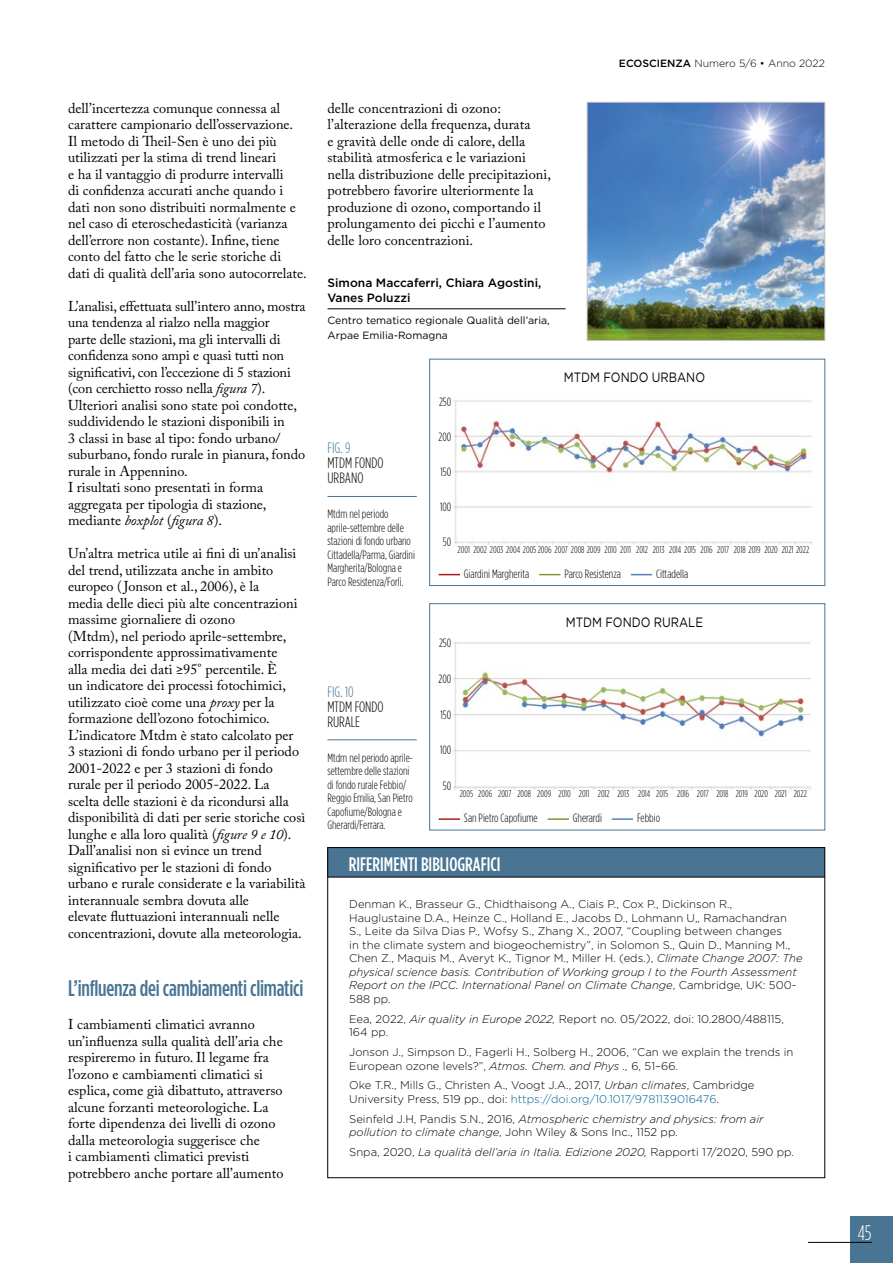
<style>
.page{position:relative;width:893px;height:1263px;background:#fff}
.page>*{position:absolute;margin:0;border:0;box-sizing:border-box;transform-origin:0 0}
.t1{font:500 condensed 22.5px "Gotham HTF";letter-spacing:-.01em;color:#497593}
.t2{font:300 condensed 21px "Gotham HTF";color:#fff}
.t3{font:500 condensed 19.5px "Gotham HTF";color:#fff}
.t4{font:300 condensed 15px/15px "Gotham HTF";color:#000}
.t5{font:300 condensed 15px "Gotham HTF";color:#497593}
.t6{font:14.25px/16.5px "Adobe Caslon Pro";color:#000}
.t7{font:13.5px "Gotham HTF";color:#000;scale:.85 1}
.t8{font:300 condensed 12px/13.5px "Gotham HTF";color:#000}
.t9{font:500 12px/15px "Gotham HTF";color:#000}
.t10{font:300 11.25px/13.5px "Gotham HTF";color:#000}
.t11{font:italic 300 11.25px/13.5px "Gotham HTF";color:#000}
.t12{font:10.5px/15px "Gotham HTF";color:#000}
.t13{font:300 10.5px "Gotham HTF";color:#000}
.t14{font:300 condensed 9.75px "Gotham HTF";color:#000}
.s1{font-style:italic}
.s2{font-weight:500}
.s3{color:#006293}
.s4{font-style:normal}
</style>
<div class="page">
<div style="left:850px;top:1216px;width:43px;height:47px;background:#497593"></div>
<hr style="left:808px;top:1242px;width:64px;height:1px;background:#000">
<hr style="left:327px;top:309px;width:239px;height:1px;background:#000">
<hr style="left:327px;top:496px;width:90px;height:1px;background:#497593">
<hr style="left:327px;top:739px;width:90px;height:1px;background:#497593">
<div style="left:327px;top:847px;width:498px;height:30px;background:#497593"></div>
<hr style="left:327px;top:877px;width:498px;height:1px;background:#000">
<img style="left:589px;top:104px;width:234px;height:235px">
<div style="left:587px;top:102px;width:238px;height:239px;border:1px solid #c6c6c6"></div>
<img style="left:453px;top:400px;width:359px;height:144px">
<div style="left:429px;top:359px;width:396px;height:227px;border:1px solid #497593"></div>
<img style="left:453px;top:642px;width:358px;height:148px">
<div style="left:429px;top:603px;width:396px;height:227px;border:1px solid #497593"></div>
<svg style="left:439px;top:574px;width:21px;height:1px"></svg>
<svg style="left:539px;top:574px;width:21px;height:1px"></svg>
<svg style="left:631px;top:574px;width:21px;height:1px"></svg>
<hr style="left:439px;top:818px;width:21px;height:2px;background:#af1917">
<hr style="left:548px;top:818px;width:21px;height:2px;background:#7c9a2e">
<hr style="left:612px;top:818px;width:21px;height:2px;background:#5580be">
<p class="t6" style="left:68px;top:99px;width:240px">dell’incertezza comunque connessa al carattere campionario dell’osservazione.<br>Il metodo di Theil-Sen è uno dei più utilizzati per la stima di trend lineari<br>e ha il vantaggio di produrre intervalli<br>di confidenza accurati anche quando i dati non sono distribuiti normalmente e nel caso di eteroschedasticità (varianza dell’errore non costante). Infine, tiene conto del fatto che le serie storiche di<br>dati di qualità dell’aria sono autocorrelate.</p>
<p class="t6" style="left:68px;top:297px;width:239px">L’analisi, effettuata sull’intero anno, mostra una tendenza al rialzo nella maggior<br>parte delle stazioni, ma gli intervalli di confidenza sono ampi e quasi tutti non significativi, con l’eccezione di 5 stazioni (con cerchietto rosso nella <span class="s1">figura 7</span>).<br>Ulteriori analisi sono state poi condotte, suddividendo le stazioni disponibili in<br>3 classi in base al tipo: fondo urbano/ suburbano, fondo rurale in pianura, fondo rurale in Appennino.<br>I risultati sono presentati in forma aggregata per tipologia di stazione, mediante <span class="s1">boxplot</span> (<span class="s1">figura 8</span>).</p>
<p class="t6" style="left:68px;top:545px;width:239px">Un’altra metrica utile ai fini di un’analisi del trend, utilizzata anche in ambito europeo ( Jonson et al., 2006), è la<br>media delle dieci più alte concentrazioni massime giornaliere di ozono<br>(Mtdm), nel periodo aprile-settembre, corrispondente approssimativamente<br>alla media dei dati ≥95° percentile. È<br>un indicatore dei processi fotochimici, utilizzato cioè come una <span class="s1">proxy</span> per la formazione dell’ozono fotochimico.<br>L’indicatore Mtdm è stato calcolato per<br>3 stazioni di fondo urbano per il periodo 2001-2022 e per 3 stazioni di fondo rurale per il periodo 2005-2022. La<br>scelta delle stazioni è da ricondursi alla disponibilità di dati per serie storiche così lunghe e alla loro qualità (<span class="s1">figure 9 e 10</span>).<br>Dall’analisi non si evince un trend significativo per le stazioni di fondo urbano e rurale considerate e la variabilità interannuale sembra dovuta alle<br>elevate fluttuazioni interannuali nelle concentrazioni, dovute alla meteorologia.</p>
<h1 class="t1" style="left:68px;top:975px;width:237px">L’influenza dei cambiamenti climatici</h1>
<p class="t6" style="left:68px;top:1016px;width:217px">I cambiamenti climatici avranno un’influenza sulla qualità dell’aria che respireremo in futuro. Il legame fra l’ozono e cambiamenti climatici si esplica, come già dibattuto, attraverso alcune forzanti meteorologiche. La forte dipendenza dei livelli di ozono dalla meteorologia suggerisce che<br>i cambiamenti climatici previsti potrebbero anche portare all’aumento</p>
<p class="t6" style="left:327px;top:99px;width:225px">delle concentrazioni di ozono: l’alterazione della frequenza, durata<br>e gravità delle onde di calore, della stabilità atmosferica e le variazioni nella distribuzione delle precipitazioni, potrebbero favorire ulteriormente la produzione di ozono, comportando il prolungamento dei picchi e l’aumento delle loro concentrazioni.</p>
<p class="t9" style="left:327px;top:275px;width:215px">Simona Maccaferri, Chiara Agostini,<br>Vanes Poluzzi</p>
<p class="t12" style="left:327px;top:312px;width:224px">Centro tematico regionale Qualità dell’aria,<br>Arpae Emilia-Romagna</p>
<p class="t13" style="left:619px;top:57px;width:208px"><span class="s2">ECOSCIENZA</span> Numero 5/6 • Anno 2022</p>
<p class="t7" style="left:564px;top:370px;width:168px">MTDM FONDO URBANO</p>
<p class="t5" style="left:327px;top:440px;width:25px">FIG. 9</p>
<p class="t4" style="left:327px;top:456px;width:58px">MTDM FONDO<br>URBANO</p>
<p class="t8" style="left:327px;top:507px;width:89px">Mtdm nel periodo aprile-settembre delle stazioni di fondo urbano<br>Cittadella/Parma, Giardini<br>Margherita/Bologna e<br>Parco Resistenza/Forlì.</p>
<p class="t5" style="left:327px;top:684px;width:28px">FIG. 10</p>
<p class="t4" style="left:327px;top:699px;width:58px">MTDM FONDO<br>RURALE</p>
<p class="t8" style="left:327px;top:750px;width:87px">Mtdm nel periodo aprile&shy;settembre delle stazioni di fondo rurale Febbio/<br>Reggio Emilia, San Pietro<br>Capofiume/Bologna e<br>Gherardi/Ferrara.</p>
<p class="t8" style="left:439px;top:395px;width:14px">250</p>
<p class="t8" style="left:438px;top:430px;width:14px">200</p>
<p class="t8" style="left:440px;top:465px;width:12px">150</p>
<p class="t8" style="left:440px;top:499px;width:13px">100</p>
<p class="t8" style="left:443px;top:534px;width:10px">50</p>
<p class="t14" style="left:458px;top:544px;width:353px">2001 2002 2003 2004 20052006 2007 2008 2009 2010 2011 2012 2013 2014 2015 2016 2017 2018 2019 2020 2021 2022</p>
<p class="t8" style="left:464px;top:566px;width:67px">Giardini Margherita</p>
<p class="t8" style="left:564px;top:566px;width:58px">Parco Resistenza</p>
<p class="t8" style="left:656px;top:566px;width:34px">Cittadella</p>
<p class="t8" style="left:439px;top:636px;width:14px">250</p>
<p class="t8" style="left:438px;top:672px;width:14px">200</p>
<p class="t8" style="left:440px;top:707px;width:12px">150</p>
<p class="t8" style="left:440px;top:743px;width:13px">100</p>
<p class="t8" style="left:443px;top:779px;width:10px">50</p>
<p class="t7" style="left:566px;top:615px;width:163px">MTDM FONDO RURALE</p>
<p class="t14" style="left:460px;top:789px;width:349px">2005 2006 2007 2008 2009 2010 2011 2012 2013 2014 2015 2016 2017 2018 2019 2020 2021 2022</p>
<p class="t8" style="left:464px;top:811px;width:75px">San Pietro Capofiume</p>
<p class="t8" style="left:573px;top:811px;width:31px">Gherardi</p>
<p class="t8" style="left:637px;top:811px;width:25px">Febbio</p>
<h3 class="t3" style="left:349px;top:853px;width:153px">RIFERIMENTI BIBLIOGRAFICI</h3>
<p class="t10" style="left:349px;top:897px;width:455px">Denman K., Brasseur G., Chidthaisong A., Ciais P., Cox P., Dickinson R., Hauglustaine D.A., Heinze C., Holland E., Jacobs D., Lohmann U,, Ramachandran<br>S., Leite da Silva Dias P., Wofsy S., Zhang X., 2007, “Coupling between changes<br>in the climate system and biogeochemistry”, in Solomon S., Quin D., Manning M., Chen Z., Maquis M., Averyt K., Tignor M., Miller H. (eds.), <span class="s1">Climate Change 2007: The physical science basis. Contribution of Working group I to the Fourth Assessment Report on the IPCC. International Panel on Climate Change</span>, Cambridge, UK: 500- 588 pp.</p>
<p class="t10" style="left:349px;top:1012px;width:436px">Eea, 2022, <span class="s1">Air quality in Europe 2022,</span> Report no. 05/2022, doi: 10.2800/488115,<br>164 pp.</p>
<p class="t10" style="left:349px;top:1045px;width:446px">Jonson J., Simpson D., Fagerli H., Solberg H., 2006, “Can we explain the trends in<br>European ozone levels?”, <span class="s1">Atmos. Chem. and Phys .,</span> 6, 51–66.</p>
<p class="t10" style="left:349px;top:1078px;width:407px">Oke T.R., Mills G., Christen A., Voogt J.A., 2017, <span class="s1">Urban climates</span>, Cambridge<br>University Press, 519 pp., doi: <span class="s3">https://doi.org/10.1017/9781139016476</span>.</p>
<p class="t11" style="left:349px;top:1112px;width:416px"><span class="s4">Seinfeld J.H, Pandis S.N., 2016,</span> Atmospheric chemistry and physics: from air pollution to climate change<span class="s4">, John Wiley &amp; Sons Inc., 1152 pp.</span></p>
<p class="t11" style="left:349px;top:1145px;width:446px"><span class="s4">Snpa, 2020,</span> La qualità dell’aria in Italia. Edizione 2020, <span class="s4">Rapporti 17/2020, 590 pp.</span></p>
<h2 class="t2" style="left:858px;top:1221px;width:15px">45</h2>
</div>
